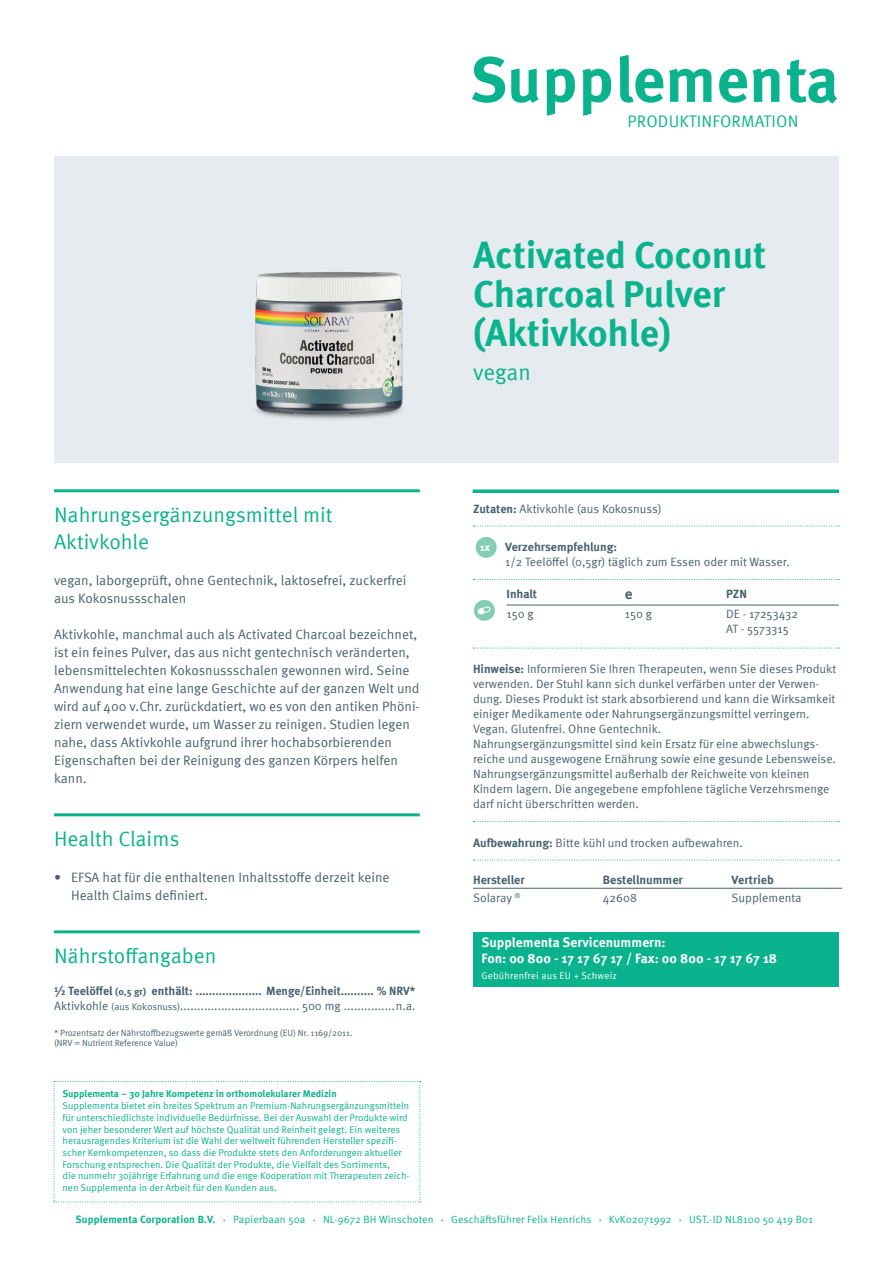
<style>
.page{position:relative;width:893px;height:1263px;background:#fff}
.page>*{position:absolute;margin:0;border:0;box-sizing:border-box;transform-origin:0 0}
.Produkt_Titel{font:700 63.45px "Meta Pro";color:#0ab38d}
.Produkt_Titel-2{font:700 37.5px/39px "Meta Pro";letter-spacing:-.005em;color:#0ab38d}
.Produkt_Subline{font:22.5px "Meta Pro";letter-spacing:-.005em;color:#0ab38d}
.Headline-Grün{font:21px/27px "Meta Pro";color:#0ab38d}
.t1{font:16.65px "Meta Pro";letter-spacing:.01em;color:#0ab38d}
.Nährstoffangaben{font:700 15px "Meta Pro";color:#46616e}
.Fließtext{font:13.5px/18px "Meta Pro";color:#46616e}
.Servicenummern{font:700 13.5px/16.2px "Meta Pro";color:#fff}
.Nährstoffangaben-2{font:700 12.15px "Meta Pro";color:#46616e}
.Nährstoffangaben-3{font:12.15px "Meta Pro";letter-spacing:-.005em;color:#46616e}
.Fließtext_klein{font:12.15px "Meta Pro";color:#46616e}
.Fließtext_klein_mit{font:12px/15px "Meta Pro";color:#46616e}
.Nährstoffangaben-4{font:12px/15px "Meta Pro";color:#46616e}
.Nährstoffangaben-5{font:700 12px "Meta Pro";color:#46616e}
.Fließtext-2{font:700 10.95px "Meta Pro";color:#fff}
.t2{font:10.5px "Meta Pro";letter-spacing:.01em;color:#0ab38d}
.t3{font:700 10.5px "Meta Pro";letter-spacing:.01em;color:#0ab38d}
.Supplementa_Text_Kle{font:9.75px/11.7px "Meta Pro";color:#0ab38d}
.Servicenummern-2{font:9.75px "Meta Pro";letter-spacing:.02em;color:#fff}
.Fließtext_klein_mit-2{font:9px/10.5px "Meta Pro";letter-spacing:-.01em;color:#46616e}
.s1{font-size:9.75px}
.s2{font-weight:700}
.s3{font-size:4.5px}
</style>
<div class="page">
<div style="left:54px;top:156px;width:785px;height:306px;background:#e6ebef"></div>
<hr style="left:54px;top:489px;width:366px;height:3px;background:#0ab38d">
<hr style="left:54px;top:813px;width:366px;height:3px;background:#0ab38d">
<hr style="left:54px;top:930px;width:366px;height:3px;background:#0ab38d">
<svg style="left:473px;top:526px;width:366px;height:1px"></svg>
<svg style="left:473px;top:579px;width:366px;height:1px"></svg>
<svg style="left:473px;top:648px;width:366px;height:1px"></svg>
<svg style="left:473px;top:821px;width:366px;height:1px"></svg>
<svg style="left:473px;top:860px;width:366px;height:1px"></svg>
<div style="left:473px;top:932px;width:366px;height:54px;background:#0ab38d"></div>
<div style="left:476px;top:537px;width:21px;height:21px;background:#83cdb5;border-radius:50%"></div>
<hr style="left:506px;top:605px;width:113px;height:1px;background:#46616e">
<hr style="left:619px;top:605px;width:107px;height:1px;background:#46616e">
<hr style="left:726px;top:605px;width:113px;height:1px;background:#46616e">
<div style="left:474px;top:600px;width:21px;height:21px;background:#83cdb5;border-radius:50%"></div>
<svg style="left:478px;top:606px;width:12px;height:8px"></svg>
<hr style="left:473px;top:888px;width:124px;height:1px;background:#46616e">
<hr style="left:597px;top:888px;width:129px;height:1px;background:#46616e">
<hr style="left:726px;top:888px;width:116px;height:1px;background:#46616e">
<svg style="left:54px;top:1081px;width:367px;height:121px"></svg>
<svg style="left:473px;top:489px;width:366px;height:4px"></svg>
<img style="left:255px;top:272px;width:148px;height:147px">
<p class="Produkt_Titel" style="left:470px;top:30px;width:371px">Supplementa</p>
<p class="t1" style="left:628px;top:109px;width:172px">PRODUKTINFORMATION</p>
<p class="Headline-Grün" style="left:54px;top:500px;width:280px">Nahrungsergänzungsmittel mit<br>Aktivkohle</p>
<p class="Fließtext" style="left:54px;top:570px;width:354px">vegan, laborgeprüft, ohne Gentechnik, laktosefrei, zuckerfrei</p>
<p class="Fließtext" style="left:54px;top:588px;width:134px">aus Kokosnussschalen</p>
<p class="Fließtext" style="left:54px;top:624px;width:367px">Aktivkohle, manchmal auch als Activated Charcoal bezeichnet, ist ein feines Pulver, das aus nicht gentechnisch veränderten, lebensmittelechten Kokosnussschalen gewonnen wird. Seine Anwendung hat eine lange Geschichte auf der ganzen Welt und wird auf 400 v.Chr. zurückdatiert, wo es von den antiken Phöni&shy;ziern verwendet wurde, um Wasser zu reinigen. Studien legen nahe, dass Aktivkohle aufgrund ihrer hochabsorbierenden Eigenschaften bei der Reinigung des ganzen Körpers helfen kann.</p>
<p class="Headline-Grün" style="left:54px;top:824px;width:127px">Health Claims</p>
<p class="Fließtext" style="left:71px;top:867px;width:320px;text-indent:-17px">• EFSA hat für die enthaltenen Inhaltsstoffe derzeit keine<br>Health Claims definiert.</p>
<p class="Headline-Grün" style="left:54px;top:941px;width:164px">Nährstoffangaben</p>
<p class="Nährstoffangaben-5" style="left:54px;top:982px;width:363px">1/2 Teelöffel <span class="s1">(0,5 gr)</span> enthält: .................... Menge/Einheit.......... % NRV*</p>
<p class="Nährstoffangaben-4" style="left:54px;top:998px;width:363px">Aktivkohle <span class="s1">(aus Kokosnuss)</span>................................... 500 mg ...............n.a.</p>
<p class="Fließtext_klein_mit-2" style="left:54px;top:1027px;width:300px">* Prozentsatz der Nährstoffbezugswerte gemäß Verordnung (EU) Nr. 1169/2011. (NRV = Nutrient Reference Value)</p>
<p class="Supplementa_Text_Kle" style="left:63px;top:1087px;width:348px"><span class="s2">Supplementa – 30 Jahre Kompetenz in orthomolekularer Medizin<br></span>Supplementa bietet ein breites Spektrum an Premium-Nahrungsergänzungsmitteln für unterschiedlichste individuelle Bedürfnisse. Bei der Auswahl der Produkte wird von jeher besonderer Wert auf höchste Qualität und Reinheit gelegt. Ein weiteres herausragendes Kriterium ist die Wahl der weltweit führenden Hersteller spezifi&shy;scher Kernkompetenzen, so dass die Produkte stets den Anforderungen aktueller Forschung entsprechen. Die Qualität der Produkte, die Vielfalt des Sortiments,<br>die nunmehr 30jährige Erfahrung und die enge Kooperation mit Therapeuten zeich&shy;nen Supplementa in der Arbeit für den Kunden aus.</p>
<p class="Produkt_Titel-2" style="left:473px;top:233px;width:295px">Activated Coconut<br>Charcoal Pulver (Aktivkohle)</p>
<p class="Produkt_Subline" style="left:473px;top:355px;width:59px">vegan</p>
<p class="Fließtext_klein_mit" style="left:473px;top:500px;width:190px"><span class="s2">Zutaten:</span> Aktivkohle (aus Kokosnuss)</p>
<p class="Fließtext-2" style="left:480px;top:538px;width:12px">1x</p>
<p class="Fließtext_klein_mit" style="left:505px;top:539px;width:286px"><span class="s2">Verzehrsempfehlung:<br></span>1/2 Teelöffel (0,5gr) täglich zum Essen oder mit Wasser.</p>
<p class="Nährstoffangaben-5" style="left:506px;top:585px;width:32px">Inhalt</p>
<p class="Nährstoffangaben" style="left:625px;top:582px;width:9px">e</p>
<p class="Nährstoffangaben-5" style="left:726px;top:585px;width:22px">PZN</p>
<p class="Nährstoffangaben-4" style="left:506px;top:606px;width:29px">150 g</p>
<p class="Nährstoffangaben-4" style="left:625px;top:606px;width:29px">150 g</p>
<p class="Nährstoffangaben-4" style="left:726px;top:606px;width:73px">DE - 17253432<br>AT - 5573315</p>
<p class="Fließtext_klein_mit" style="left:473px;top:661px;width:365px"><span class="s2">Hinweise:</span> Informieren Sie Ihren Therapeuten, wenn Sie dieses Produkt verwenden. Der Stuhl kann sich dunkel verfärben unter der Verwen&shy;dung. Dieses Produkt ist stark absorbierend und kann die Wirksamkeit einiger Medikamente oder Nahrungsergänzungsmittel verringern.<br>Vegan. Glutenfrei. Ohne Gentechnik.<br>Nahrungsergänzungsmittel sind kein Ersatz für eine abwechslungs&shy;reiche und ausgewogene Ernährung sowie eine gesunde Lebensweise.<br>Nahrungsergänzungsmittel außerhalb der Reichweite von kleinen Kindern lagern. Die angegebene empfohlene tägliche Verzehrsmenge darf nicht überschritten werden.</p>
<p class="Fließtext_klein_mit" style="left:473px;top:834px;width:271px"><span class="s2">Aufbewahrung:</span> Bitte kühl und trocken aufbewahren.</p>
<p class="Nährstoffangaben-2" style="left:473px;top:870px;width:53px">Hersteller</p>
<p class="Nährstoffangaben-2" style="left:603px;top:870px;width:82px">Bestellnummer</p>
<p class="Nährstoffangaben-2" style="left:732px;top:870px;width:44px">Vertrieb</p>
<p class="Nährstoffangaben-3" style="left:473px;top:888px;width:49px">Solaray <sup>®</sup></p>
<p class="Fließtext_klein" style="left:603px;top:888px;width:36px">42608</p>
<p class="Nährstoffangaben-3" style="left:732px;top:888px;width:71px">Supplementa</p>
<p class="Servicenummern" style="left:482px;top:933px;width:297px">Supplementa Servicenummern:<br>Fon: 00 800 - 17 17 67 17 / Fax: 00 800 - 17 17 67 18</p>
<p class="Servicenummern-2" style="left:482px;top:968px;width:137px">Gebührenfrei aus EU + Schweiz</p>
<p class="t3" style="left:76px;top:1211px;width:141px">Supplementa Corporation B.V.</p>
<p class="t2" style="left:223px;top:1211px;width:84px"><span class="s3">•</span> Papierbaan 50a</p>
<p class="t2" style="left:313px;top:1211px;width:122px"><span class="s3">•</span> NL-9672 BH Winschoten</p>
<p class="t2" style="left:441px;top:1211px;width:152px"><span class="s3">•</span> Geschäftsführer Felix Henrichs</p>
<p class="t2" style="left:599px;top:1211px;width:74px"><span class="s3">•</span> KvK02071992</p>
<p class="t2" style="left:679px;top:1211px;width:135px"><span class="s3">•</span> UST.-ID NL8100 50 419 B01</p>
</div>
